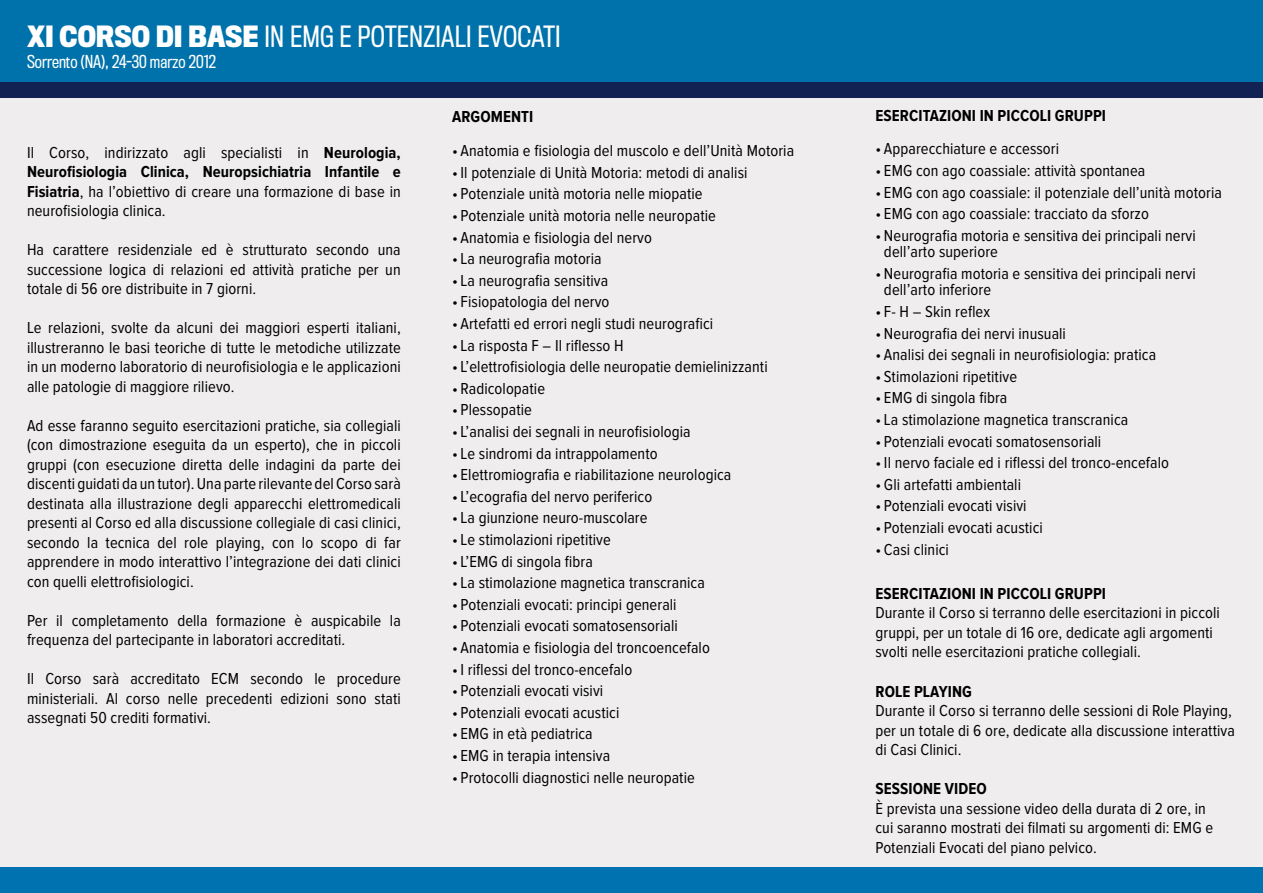
<style>
.page{position:relative;width:1263px;height:893px;background:#fff}
.page>*{position:absolute;margin:0;border:0;box-sizing:border-box;transform-origin:0 0}
.t1{font:27px "Titling Gothic FB Cond";letter-spacing:.01em;color:#fff}
.t2{font:16.5px/19.5px "Proxima Nova Cond";letter-spacing:.005em;color:#000}
.t3{font:700 16.5px "Proxima Nova Cond";letter-spacing:.005em;color:#000}
.t4{font:16.5px "Titling Gothic FB Cond";color:#fff}
.s1{font-weight:700}
</style>
<div class="page">
<div style="left:0;top:8px;width:1263px;height:94px;background:#122253"></div>
<div style="left:0;top:98px;width:1263px;height:795px;background:#efeded"></div>
<div style="left:0;top:0;width:1263px;height:81px;background:#0072ab"></div>
<div style="left:0;top:867px;width:1263px;height:26px;background:#0072af"></div>
<h1 class="t1" style="left:27px;top:21px;width:535px"><span class="s1">XI CORSO DI BASE</span> in EMG e Potenziali Evocati</h1>
<p class="t4" style="left:27px;top:52px;width:191px">Sorrento (NA), 24-30 marzo 2012</p>
<p class="t2" style="left:27px;top:143px;width:375px;text-align:justify">Il Corso, indirizzato agli specialisti in <span class="s1">Neurologia, Neurofisiologia Clinica, Neuropsichiatria Infantile e Fisiatria</span>, ha l’obiettivo di creare una formazione di base in neurofisiologia clinica.</p>
<p class="t2" style="left:27px;top:241px;width:375px;text-align:justify">Ha carattere residenziale ed è strutturato secondo una successione logica di relazioni ed attività pratiche per un totale di 56 ore distribuite in 7 giorni.</p>
<p class="t2" style="left:27px;top:319px;width:375px;text-align:justify">Le relazioni, svolte da alcuni dei maggiori esperti italiani, illustreranno le basi teoriche di tutte le metodiche utilizzate in un moderno laboratorio di neurofisiologia e le applicazioni alle patologie di maggiore rilievo.</p>
<p class="t2" style="left:27px;top:416px;width:375px;text-align:justify">Ad esse faranno seguito esercitazioni pratiche, sia collegiali (con dimostrazione eseguita da un esperto), che in piccoli gruppi (con esecuzione diretta delle indagini da parte dei discenti guidati da un tutor). Una parte rilevante del Corso sarà destinata alla illustrazione degli apparecchi elettromedicali presenti al Corso ed alla discussione collegiale di casi clinici, secondo la tecnica del role playing, con lo scopo di far apprendere in modo interattivo l’integrazione dei dati clinici con quelli elettrofisiologici.</p>
<p class="t2" style="left:27px;top:611px;width:375px">Per il completamento della formazione è auspicabile la frequenza del partecipante in laboratori accreditati.</p>
<p class="t2" style="left:27px;top:670px;width:375px;text-align:justify">Il Corso sarà accreditato ECM secondo le procedure ministeriali. Al corso nelle precedenti edizioni sono stati assegnati 50 crediti formativi.</p>
<p class="t3" style="left:452px;top:107px;width:83px">ARGOMENTI</p>
<p class="t2" style="left:452px;top:142px;width:344px">• Anatomia e fisiologia del muscolo e dell’Unità Motoria</p>
<p class="t2" style="left:452px;top:163px;width:297px">• Il potenziale di Unità Motoria: metodi di analisi</p>
<p class="t2" style="left:452px;top:185px;width:252px">• Potenziale unità motoria nelle miopatie</p>
<p class="t2" style="left:452px;top:206px;width:265px">• Potenziale unità motoria nelle neuropatie</p>
<p class="t2" style="left:452px;top:228px;width:201px">• Anatomia e fisiologia del nervo</p>
<p class="t2" style="left:452px;top:250px;width:151px">• La neurografia motoria</p>
<p class="t2" style="left:452px;top:271px;width:158px">• La neurografia sensitiva</p>
<p class="t2" style="left:452px;top:293px;width:159px">• Fisiopatologia del nervo</p>
<p class="t2" style="left:452px;top:314px;width:263px">• Artefatti ed errori negli studi neurografici</p>
<p class="t2" style="left:452px;top:336px;width:173px">• La risposta F – Il riflesso H</p>
<p class="t2" style="left:452px;top:358px;width:317px">• L’elettrofisiologia delle neuropatie demielinizzanti</p>
<p class="t2" style="left:452px;top:379px;width:95px">• Radicolopatie</p>
<p class="t2" style="left:452px;top:401px;width:81px">• Plessopatie</p>
<p class="t2" style="left:452px;top:422px;width:240px">• L’analisi dei segnali in neurofisiologia</p>
<p class="t2" style="left:452px;top:444px;width:207px">• Le sindromi da intrappolamento</p>
<p class="t2" style="left:452px;top:466px;width:281px">• Elettromiografia e riabilitazione neurologica</p>
<p class="t2" style="left:452px;top:487px;width:202px">• L’ecografia del nervo periferico</p>
<p class="t2" style="left:452px;top:509px;width:197px">• La giunzione neuro-muscolare</p>
<p class="t2" style="left:452px;top:530px;width:160px">• Le stimolazioni ripetitive</p>
<p class="t2" style="left:452px;top:552px;width:142px">• L’EMG di singola fibra</p>
<p class="t2" style="left:452px;top:574px;width:254px">• La stimolazione magnetica transcranica</p>
<p class="t2" style="left:452px;top:595px;width:226px">• Potenziali evocati: principi generali</p>
<p class="t2" style="left:452px;top:617px;width:227px">• Potenziali evocati somatosensoriali</p>
<p class="t2" style="left:452px;top:638px;width:259px">• Anatomia e fisiologia del troncoencefalo</p>
<p class="t2" style="left:452px;top:660px;width:182px">• I riflessi del tronco-encefalo</p>
<p class="t2" style="left:452px;top:682px;width:153px">• Potenziali evocati visivi</p>
<p class="t2" style="left:452px;top:703px;width:169px">• Potenziali evocati acustici</p>
<p class="t2" style="left:452px;top:725px;width:142px">• EMG in età pediatrica</p>
<p class="t2" style="left:452px;top:746px;width:160px">• EMG in terapia intensiva</p>
<p class="t2" style="left:452px;top:768px;width:244px">• Protocolli diagnostici nelle neuropatie</p>
<p class="t3" style="left:875px;top:107px;width:232px">ESERCITAZIONI IN PICCOLI GRUPPI</p>
<p class="t2" style="left:875px;top:140px;width:185px">• Apparecchiature e accessori</p>
<p class="t2" style="left:875px;top:162px;width:271px">• EMG con ago coassiale: attività spontanea</p>
<p class="t2" style="left:875px;top:183px;width:348px">• EMG con ago coassiale: il potenziale dell’unità motoria</p>
<p class="t2" style="left:875px;top:205px;width:275px">• EMG con ago coassiale: tracciato da sforzo</p>
<p class="t2" style="left:884px;top:228px;width:313px;line-height:16.5px;text-indent:-8px">• Neurografia motoria e sensitiva dei principali nervi dell’arto superiore</p>
<p class="t2" style="left:884px;top:266px;width:313px;line-height:16.5px;text-indent:-8px">• Neurografia motoria e sensitiva dei principali nervi dell’arto inferiore</p>
<p class="t2" style="left:875px;top:303px;width:116px">• F- H – Skin reflex</p>
<p class="t2" style="left:875px;top:324px;width:192px">• Neurografia dei nervi inusuali</p>
<p class="t2" style="left:875px;top:346px;width:282px">• Analisi dei segnali in neurofisiologia: pratica</p>
<p class="t2" style="left:875px;top:367px;width:143px">• Stimolazioni ripetitive</p>
<p class="t2" style="left:875px;top:389px;width:133px">• EMG di singola fibra</p>
<p class="t2" style="left:875px;top:411px;width:254px">• La stimolazione magnetica transcranica</p>
<p class="t2" style="left:875px;top:432px;width:227px">• Potenziali evocati somatosensoriali</p>
<p class="t2" style="left:875px;top:454px;width:295px">• Il nervo faciale ed i riflessi del tronco-encefalo</p>
<p class="t2" style="left:875px;top:475px;width:147px">• Gli artefatti ambientali</p>
<p class="t2" style="left:875px;top:497px;width:153px">• Potenziali evocati visivi</p>
<p class="t2" style="left:875px;top:519px;width:169px">• Potenziali evocati acustici</p>
<p class="t2" style="left:875px;top:540px;width:75px">• Casi clinici</p>
<p class="t3" style="left:875px;top:584px;width:232px">ESERCITAZIONI IN PICCOLI GRUPPI</p>
<p class="t2" style="left:875px;top:604px;width:346px">Durante il Corso si terranno delle esercitazioni in piccoli gruppi, per un totale di 16 ore, dedicate agli argomenti svolti nelle esercitazioni pratiche collegiali.</p>
<p class="t3" style="left:875px;top:682px;width:98px">ROLE PLAYING</p>
<p class="t2" style="left:875px;top:701px;width:361px">Durante il Corso si terranno delle sessioni di Role Playing, per un totale di 6 ore, dedicate alla discussione interattiva di Casi Clinici.</p>
<p class="t3" style="left:875px;top:779px;width:113px">SESSIONE VIDEO</p>
<p class="t2" style="left:875px;top:799px;width:339px">È prevista una sessione video della durata di 2 ore, in cui saranno mostrati dei filmati su argomenti di: EMG e<br>Potenziali Evocati del piano pelvico.</p>
</div>
